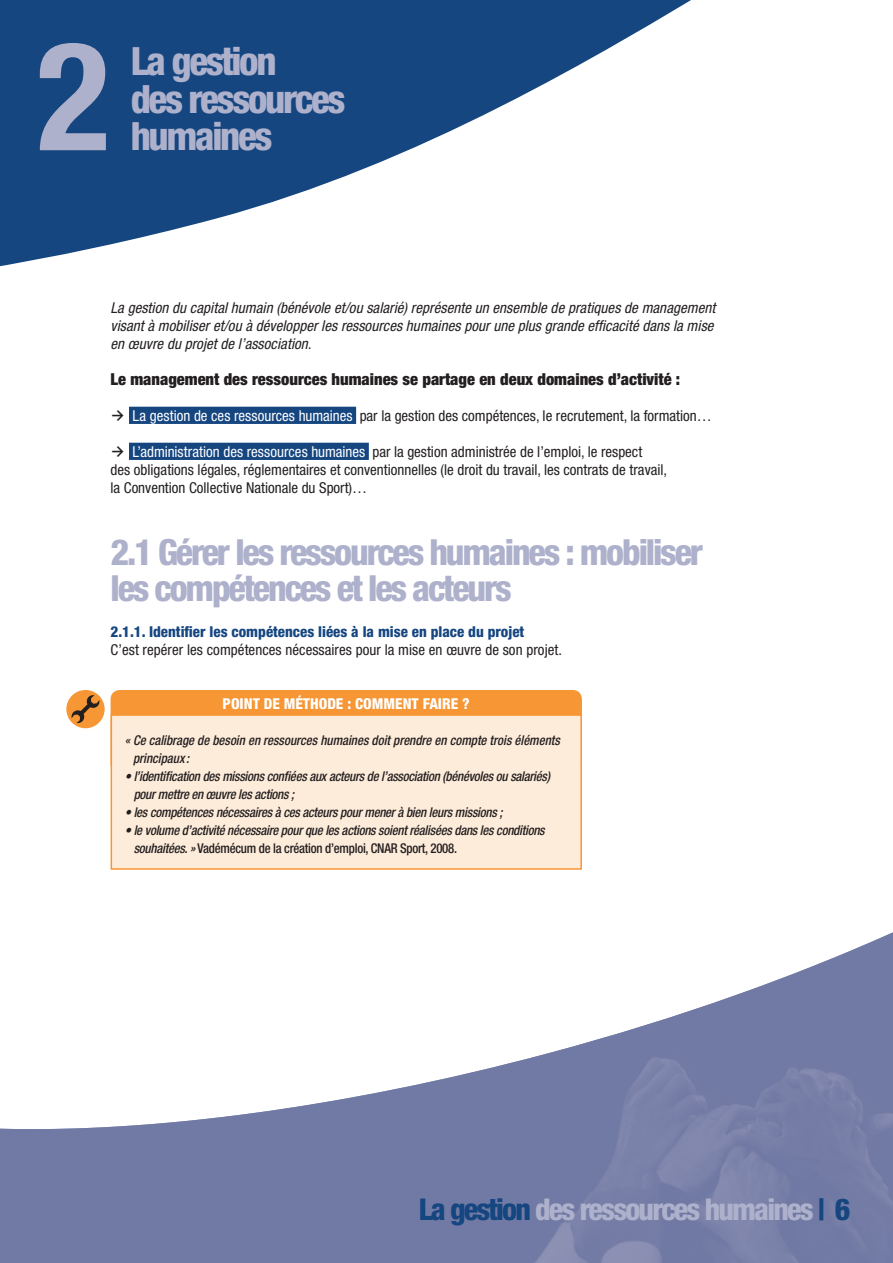
<style>
.page{position:relative;width:893px;height:1263px;background:#fff}
.page>*{position:absolute;margin:0;border:0;box-sizing:border-box;transform-origin:0 0}
.t1{font:700 condensed 151.5px "Helvetica Neue";color:#aeb1cb}
.t2{font:800 condensed 39px/37.5px "Helvetica Neue";letter-spacing:-.06em;color:#aeb1cb}
.t3{font:800 condensed 36px/36px "Helvetica Neue";letter-spacing:-.06em;color:#aeb1cb}
.t4{font:800 condensed 30px "Helvetica Neue";letter-spacing:-.06em;color:#aeb1cb}
.t5{font:900 condensed 16.5px "Helvetica Neue";color:#231f20}
.t6{font:condensed 15px/18px "Helvetica Neue";color:#231f20}
.t7{font:italic condensed 15px/18px "Helvetica Neue";letter-spacing:.005em;color:#231f20}
.t8{font:800 condensed 15px "Helvetica Neue";color:#154680}
.t9{font:800 condensed 15px "Helvetica Neue";color:#fff}
.t10{font:italic 500 condensed 13.5px/18px "Helvetica Neue";letter-spacing:-.02em;color:#231f20;scale:.95 1}
.t11{font:italic 500 condensed 13.5px/18px "Helvetica Neue";color:#231f20;scale:.95 1}
.s1{font-family:"Flesh Plain";font-stretch:normal}
.s2{color:#fff}
.s3{font-style:normal}
.s4{color:#154680}
</style>
<div class="page">
<svg style="left:0;top:0;width:691px;height:267px;fill:#154680"></svg>
<div style="left:129px;top:407px;width:227px;height:17px;background:#154680"></div>
<div style="left:129px;top:443px;width:240px;height:17px;background:#154680"></div>
<div style="left:66px;top:690px;width:39px;height:38px;background:#f79634;border-radius:50%"></div>
<svg style="left:71px;top:695px;width:29px;height:28px"></svg>
<div style="left:111px;top:691px;width:470px;height:82px;background:#f79634;border-radius:9px"></div>
<div style="left:111px;top:690px;width:471px;height:84px;border:2px solid #f79634;border-radius:9px"></div>
<div style="left:111px;top:714px;width:471px;height:156px;background:#feecda;border:2px solid #f79634"></div>
<h1 class="t1" style="left:37px;top:5px;width:74px">2</h1>
<h2 class="t2" style="left:131px;top:42px;width:216px">La gestion<br>des ressources</h2>
<h2 class="t2" style="left:131px;top:117px;width:143px">humaines</h2>
<p class="t7" style="left:111px;top:298px;width:606px">La gestion du capital humain (bénévole et/ou salarié) représente un ensemble de pratiques de management visant à mobiliser et/ou à développer les ressources humaines pour une plus grande efficacité dans la mise en œuvre du projet de l’association.</p>
<p class="t5" style="left:111px;top:368px;width:571px">Le management des ressources humaines se partage en deux domaines d’activité :</p>
<p class="t6" style="left:111px;top:406px;width:603px"><span class="s1">q</span> <span class="s2">La gestion de ces ressources humaines</span> par la gestion des compétences, le recrutement, la formation…</p>
<p class="t6" style="left:111px;top:442px;width:558px"><span class="s1">q</span> <span class="s2">L’administration des ressources humaines</span> par la gestion administrée de l’emploi, le respect<br>des obligations légales, réglementaires et conventionnelles (le droit du travail, les contrats de travail, la Convention Collective Nationale du Sport)…</p>
<h3 class="t3" style="left:111px;top:533px;width:594px">2.1 Gérer les ressources humaines : mobiliser les compétences et les acteurs</h3>
<p class="t8" style="left:111px;top:622px;width:415px">2.1.1. Identifier les compétences liées à la mise en place du projet</p>
<p class="t6" style="left:111px;top:640px;width:453px">C’est repérer les compétences nécessaires pour la mise en œuvre de son projet.</p>
<p class="t9" style="left:223px;top:695px;width:17px">POINT</p>
<p class="t9" style="left:264px;top:695px;width:102px">DE MéTHOdE : COMMENT</p>
<p class="t9" style="left:423px;top:695px;width:15px">FAIRE</p>
<p class="t9" style="left:462px;top:695px;width:9px">?</p>
<p class="t11" style="left:133px;top:731px;width:451px;text-indent:-8px">« Ce calibrage de besoin en ressources humaines doit prendre en compte trois éléments principaux :</p>
<p class="t10" style="left:134px;top:767px;width:440px;text-indent:-9px">• l’identification des missions confiées aux acteurs de l’association (bénévoles ou salariés) pour mettre en œuvre les actions ;</p>
<p class="t10" style="left:125px;top:803px;width:399px">• les compétences nécessaires à ces acteurs pour mener à bien leurs missions ;</p>
<p class="t10" style="left:134px;top:821px;width:434px;text-indent:-9px">• le volume d’activité nécessaire pour que les actions soient réalisées dans les conditions souhaitées. » <span class="s3">Vadémécum de la création d’emploi, Cnar Sport, 2008.</span></p>
<h3 class="t4" style="left:419px;top:1191px;width:433px"><span class="s4">La gestion</span> des ressources humaines <span class="s4">| 6</span></h3>
</div>
